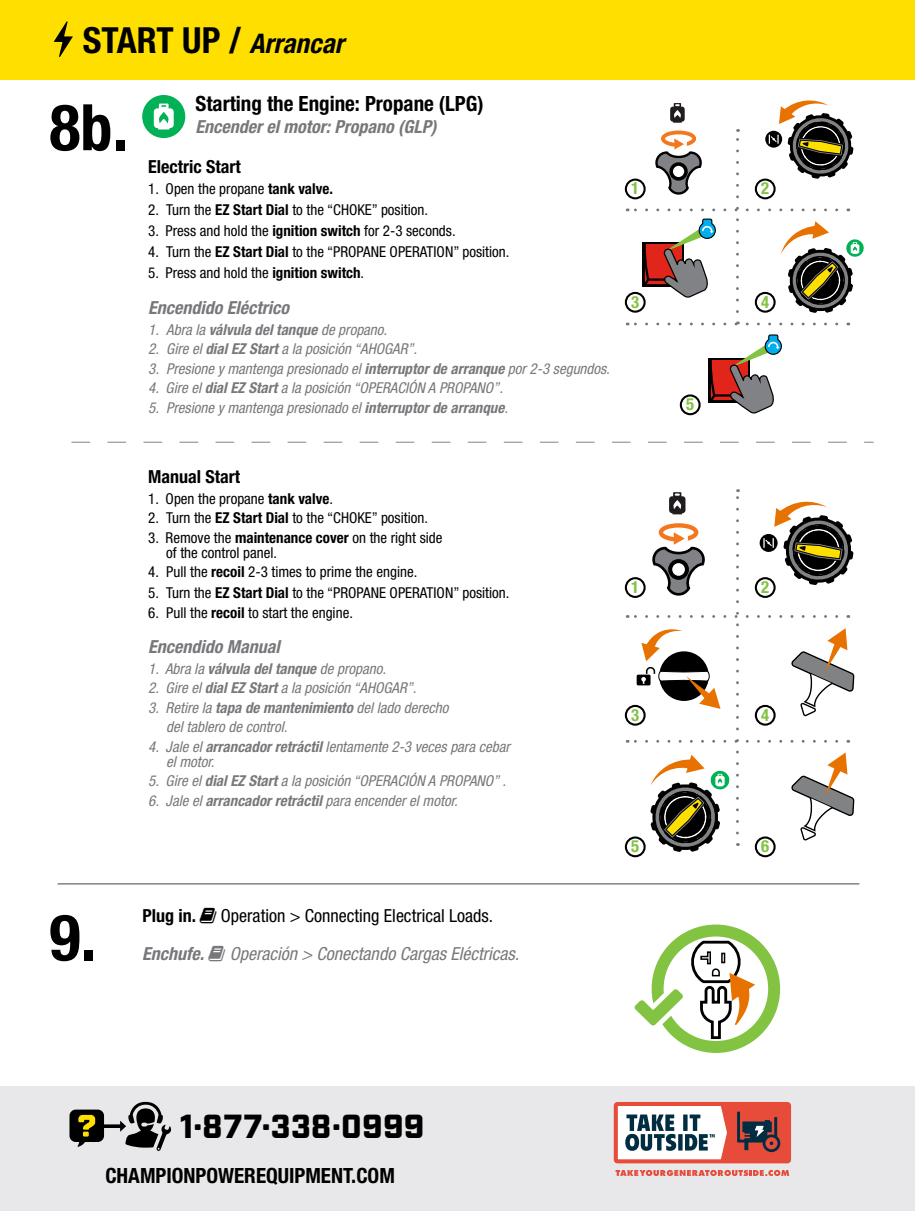
<style>
.page{position:relative;width:915px;height:1212px;background:#fff}
.page>*{position:absolute;margin:0;border:0;box-sizing:border-box;transform-origin:0 0}
.t1{font:700 condensed 64.2px "Helvetica Neue LT Std";color:#000}
.t2{font:700 condensed 36px "Helvetica Neue LT Std";color:#000}
.t3{font:900 32.4px "Industry";letter-spacing:.015em;color:#000}
.t4{font:700 condensed 21px "Helvetica Neue LT Std";color:#000}
.t5{font:italic 700 condensed 18px "Helvetica Neue LT Std";color:#77787b}
.t6{font:italic condensed 18px "Helvetica Neue LT Std";color:#77787b}
.t7{font:condensed 18px "Helvetica Neue LT Std";color:#000}
.t8{font:700 condensed 18px "Helvetica Neue LT Std";color:#000}
.t9{font:700 condensed 16.8px "Helvetica Neue LT Std";color:#82c341}
.t10{font:italic condensed 15px/19.5px "Helvetica Neue LT Std";color:#77787b}
.t11{font:condensed 15px/15px "Helvetica Neue LT Std";color:#000}
.s1{font-style:italic;font-size:27px}
.s2{font-weight:700}
.s3{font-size:23.85px}
</style>
<div class="page">
<div style="left:1px;top:0;width:913px;height:80px;background:#fedf00"></div>
<svg style="left:54px;top:21px;width:19px;height:36px"></svg>
<hr style="left:58px;top:883px;width:801px;height:1px;background:#808284">
<svg style="left:72px;top:442px;width:801px;height:1px"></svg>
<div style="left:142px;top:95px;width:43px;height:43px;background:#00b156;border-radius:50%"></div>
<svg style="left:154px;top:104px;width:20px;height:25px"></svg>
<svg style="left:627px;top:321px;width:209px;height:4px"></svg>
<svg style="left:708px;top:334px;width:74px;height:80px"></svg>
<svg style="left:627px;top:100px;width:237px;height:213px"></svg>
<svg style="left:627px;top:489px;width:228px;height:363px"></svg>
<div style="left:0;top:1087px;width:914px;height:124px;background:#e8e7e9"></div>
<svg style="left:69px;top:1102px;width:102px;height:49px"></svg>
<div style="left:613px;top:1102px;width:177px;height:61px;background:#e74b39;border-radius:4px"></div>
<svg style="left:737px;top:1112px;width:43px;height:40px"></svg>
<svg style="left:617px;top:1106px;width:109px;height:53px;background:#b9c1c6"></svg>
<svg style="left:615px;top:1170px;width:173px;height:6px"></svg>
<div style="left:625px;top:180px;width:19px;height:18px;background:#fff;border-radius:50%"></div>
<div style="left:624px;top:179px;width:21px;height:20px;border:2px solid #000;border-radius:50%"></div>
<div style="left:755px;top:180px;width:19px;height:18px;background:#fff;border-radius:50%"></div>
<div style="left:754px;top:179px;width:21px;height:20px;border:2px solid #000;border-radius:50%"></div>
<svg style="left:625px;top:578px;width:19px;height:19px"></svg>
<div style="left:624px;top:577px;width:21px;height:21px;border:2px solid #000;border-radius:50%"></div>
<svg style="left:755px;top:578px;width:19px;height:19px"></svg>
<div style="left:754px;top:577px;width:21px;height:21px;border:2px solid #000;border-radius:50%"></div>
<svg style="left:625px;top:706px;width:19px;height:19px"></svg>
<div style="left:624px;top:705px;width:21px;height:21px;border:2px solid #000;border-radius:50%"></div>
<svg style="left:755px;top:706px;width:19px;height:19px"></svg>
<div style="left:754px;top:705px;width:21px;height:21px;border:2px solid #000;border-radius:50%"></div>
<svg style="left:625px;top:837px;width:19px;height:19px"></svg>
<div style="left:624px;top:836px;width:21px;height:21px;border:2px solid #000;border-radius:50%"></div>
<svg style="left:755px;top:837px;width:19px;height:19px"></svg>
<div style="left:754px;top:836px;width:21px;height:21px;border:2px solid #000;border-radius:50%"></div>
<svg style="left:625px;top:293px;width:19px;height:19px"></svg>
<div style="left:624px;top:292px;width:21px;height:21px;border:2px solid #000;border-radius:50%"></div>
<svg style="left:755px;top:293px;width:19px;height:19px"></svg>
<div style="left:754px;top:292px;width:21px;height:21px;border:2px solid #000;border-radius:50%"></div>
<svg style="left:680px;top:395px;width:19px;height:19px"></svg>
<div style="left:679px;top:394px;width:21px;height:21px;border:2px solid #000;border-radius:50%"></div>
<svg style="left:651px;top:924px;width:130px;height:129px"></svg>
<h2 class="t2" style="left:83px;top:18px;width:262px">START UP / <span class="s1">Arrancar</span></h2>
<h1 class="t1" style="left:49px;top:88px;width:80px">8b.</h1>
<h3 class="t4" style="left:195px;top:91px;width:289px">Starting the Engine: Propane (LPG)</h3>
<p class="t5" style="left:195px;top:116px;width:242px">Encender el motor: Propano (GLP)</p>
<p class="t8" style="left:148px;top:155px;width:94px">Electric Start</p>
<p class="t11" style="left:148px;top:181px;width:186px">1. Open the propane <span class="s2">tank valve.</span></p>
<p class="t11" style="left:148px;top:202px;width:281px">2. Turn the <span class="s2">EZ Start Dial</span> to the “CHOKE” position.</p>
<p class="t11" style="left:148px;top:223px;width:309px">3. Press and hold the <span class="s2">ignition switch</span> for 2-3 seconds.</p>
<p class="t11" style="left:148px;top:244px;width:362px">4. Turn the <span class="s2">EZ Start Dial</span> to the “PROPANE OPERATION” position.</p>
<p class="t11" style="left:148px;top:265px;width:217px">5. Press and hold the <span class="s2">ignition switch</span>.</p>
<p class="t5" style="left:148px;top:296px;width:142px">Encendido Eléctrico</p>
<p class="t10" style="left:148px;top:320px;width:240px">1. Abra la <span class="s2">válvula del tanque</span> de propano.</p>
<p class="t10" style="left:148px;top:339px;width:270px">2. Gire el <span class="s2">dial EZ Start</span> a la posición “AHOGAR”.</p>
<p class="t10" style="left:148px;top:359px;width:463px">3. Presione y mantenga presionado el <span class="s2">interruptor de arranque</span> por 2-3 segundos.</p>
<p class="t10" style="left:148px;top:378px;width:356px">4. Gire el <span class="s2">dial EZ Start</span> a la posición “OPERACIÓN A PROPANO”.</p>
<p class="t10" style="left:148px;top:398px;width:361px">5. Presione y mantenga presionado el <span class="s2">interruptor de arranque</span>.</p>
<p class="t8" style="left:148px;top:466px;width:93px">Manual Start</p>
<p class="t11" style="left:148px;top:491px;width:186px">1. Open the propane <span class="s2">tank valve</span>.</p>
<p class="t11" style="left:148px;top:510px;width:281px">2. Turn the <span class="s2">EZ Start Dial</span> to the “CHOKE” position.</p>
<p class="t11" style="left:166px;top:530px;width:278px;text-indent:-18px">3. Remove the <span class="s2">maintenance cover</span> on the right side of the control panel.</p>
<p class="t11" style="left:148px;top:564px;width:270px">4. Pull the <span class="s2">recoil</span> 2-3 times to prime the engine.</p>
<p class="t11" style="left:148px;top:585px;width:362px">5. Turn the <span class="s2">EZ Start Dial</span> to the “PROPANE OPERATION” position.</p>
<p class="t11" style="left:148px;top:605px;width:206px">6. Pull the <span class="s2">recoil</span> to start the engine.</p>
<p class="t5" style="left:148px;top:635px;width:133px">Encendido Manual</p>
<p class="t10" style="left:148px;top:659px;width:239px">1. Abra la <span class="s2">válvula del tanque</span> de propano.</p>
<p class="t10" style="left:148px;top:678px;width:270px">2. Gire el <span class="s2">dial EZ Start</span> a la posición “AHOGAR”.</p>
<p class="t10" style="left:166px;top:698px;width:283px;text-indent:-18px">3. Retire la <span class="s2">tapa de mantenimiento</span> del lado derecho del tablero de control.</p>
<p class="t10" style="left:166px;top:739px;width:345px;line-height:15px;text-indent:-18px">4. Jale el <span class="s2">arrancador retráctil</span> lentamente 2-3 veces para cebar el motor.</p>
<p class="t10" style="left:148px;top:771px;width:359px">5. Gire el <span class="s2">dial EZ Start</span> a la posición “OPERACIÓN A PROPANO” .</p>
<p class="t10" style="left:148px;top:791px;width:311px">6. Jale el <span class="s2">arrancador retráctil</span> para encender el motor.</p>
<p class="t9" style="left:631px;top:178px;width:10px">1</p>
<p class="t9" style="left:761px;top:178px;width:10px">2</p>
<p class="t9" style="left:631px;top:291px;width:10px">3</p>
<p class="t9" style="left:761px;top:291px;width:10px">4</p>
<p class="t9" style="left:686px;top:394px;width:10px">5</p>
<p class="t9" style="left:631px;top:577px;width:10px">1</p>
<p class="t9" style="left:761px;top:577px;width:10px">2</p>
<p class="t9" style="left:631px;top:704px;width:10px">3</p>
<p class="t9" style="left:761px;top:704px;width:10px">4</p>
<p class="t9" style="left:631px;top:836px;width:10px">5</p>
<p class="t9" style="left:761px;top:836px;width:10px">6</p>
<h1 class="t1" style="left:49px;top:899px;width:48px">9.</h1>
<p class="t8" style="left:142px;top:905px;width:55px">Plug in.</p>
<p class="t7" style="left:221px;top:905px;width:273px">Operation &gt; Connecting Electrical Loads.</p>
<p class="t5" style="left:142px;top:943px;width:63px">Enchufe.</p>
<p class="t6" style="left:230px;top:943px;width:290px">Operación &gt; Conectando Cargas Eléctricas.</p>
<h3 class="t3" style="left:180px;top:1106px;width:246px">1<span class="s3">•</span>877<span class="s3">•</span>338<span class="s3">•</span>0999</h3>
<h3 class="t4" style="left:105px;top:1162px;width:291px">CHAMPIONPOWEREQUIPMENT.COM</h3>
</div>
